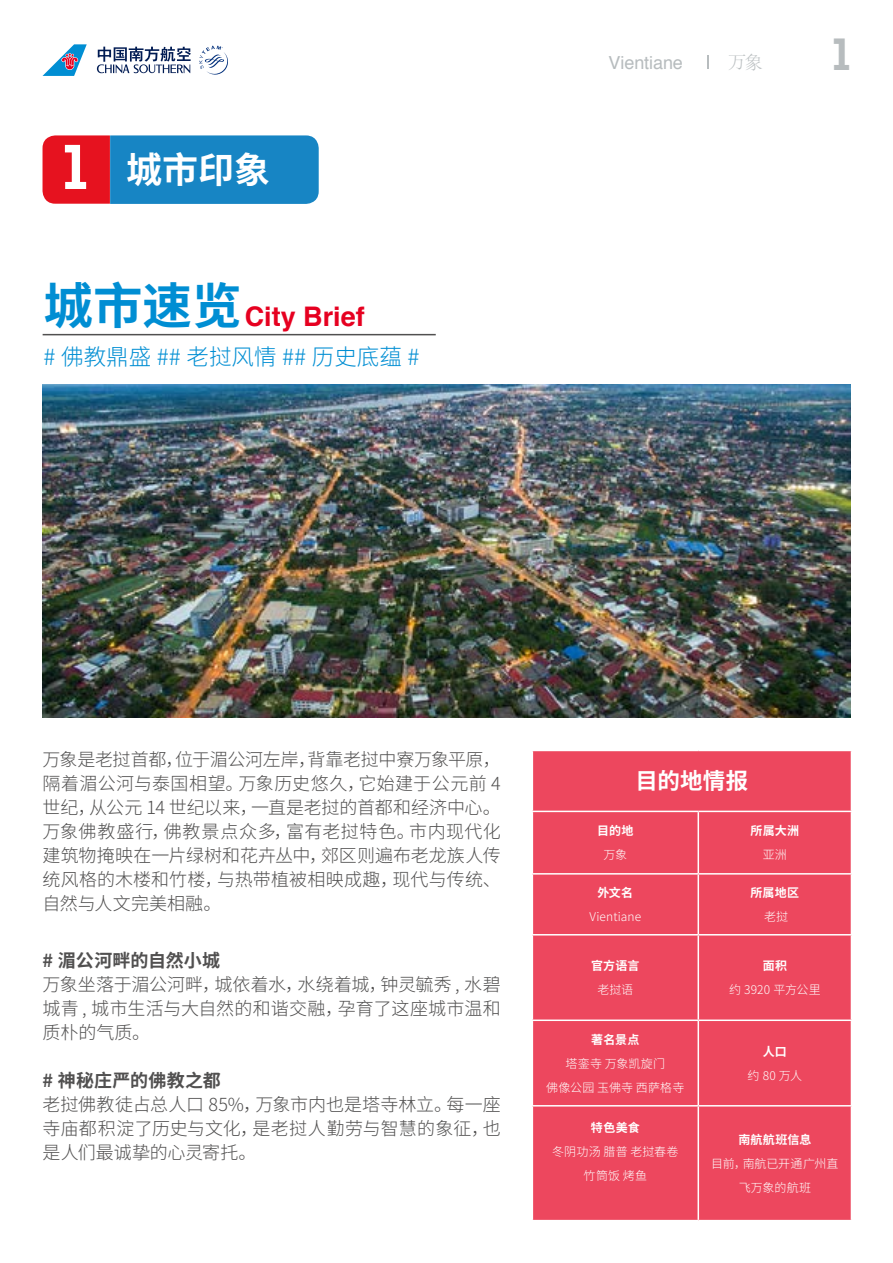
<style>
.page{position:relative;width:893px;height:1263px;background:#fff}
.page>*{position:absolute;margin:0;border:0;box-sizing:border-box;transform-origin:0 0}
.t1{font:700 45px "Nexa";color:#b7bcbe}
.t2{font:700 36px "Noto Sans Hans";color:#fff}
.t3{font:700 27px "Helvetica";color:#e60020}
.t4{font:300 22.5px "Noto Sans Hans";color:#008ed3}
.t5{font:700 22.5px "Noto Sans Hans";letter-spacing:.01em;color:#fff}
.t6{font:300 18px/24px "Noto Sans Hans";letter-spacing:.005em;color:#515050;text-align:justify}
.t7{font:700 18px "Noto Sans Hans";letter-spacing:.005em;color:#515050}
.t8{font:18px "Helvetica";letter-spacing:-.005em;color:#b7bcbe}
.t9{font:300 18px "Adobe Song Std";color:#b7bcbe}
.t10{font:300 12px/24px "Noto Sans Hans";letter-spacing:.01em;color:#fff;text-align:center}
.t11{font:700 12px "Noto Sans Hans";letter-spacing:.015em;color:#fff}
.s1{font-family:"Nexa";font-size:63px}
.s2{font-family:"Noto Sans Hans";font-size:49.5px;color:#008ed3}
</style>
<div class="page">
<svg style="left:43px;top:44px;width:44px;height:32px"></svg>
<svg style="left:199px;top:46px;width:29px;height:29px"></svg>
<svg style="left:96px;top:47px;width:95px;height:27px"></svg>
<svg style="left:707px;top:55px;width:2px;height:13px"></svg>
<svg style="left:43px;top:135px;width:276px;height:69px;background:#4c6b9d"></svg>
<div style="left:533px;top:751px;width:318px;height:469px;background:#ed475e"></div>
<hr style="left:532px;top:811px;width:166px;height:1px;background:#fff">
<hr style="left:698px;top:811px;width:154px;height:1px;background:#fff">
<hr style="left:698px;top:812px;width:1px;height:61px;background:#fff">
<hr style="left:532px;top:873px;width:166px;height:1px;background:#fff">
<hr style="left:698px;top:873px;width:154px;height:1px;background:#fff">
<hr style="left:698px;top:874px;width:1px;height:60px;background:#fff">
<hr style="left:532px;top:934px;width:166px;height:1px;background:#fff">
<hr style="left:698px;top:934px;width:154px;height:1px;background:#fff">
<hr style="left:698px;top:935px;width:1px;height:84px;background:#fff">
<hr style="left:532px;top:1019px;width:166px;height:2px;background:#fff">
<hr style="left:698px;top:1019px;width:154px;height:2px;background:#fff">
<hr style="left:698px;top:1021px;width:1px;height:84px;background:#fff">
<hr style="left:532px;top:1105px;width:166px;height:1px;background:#fff">
<hr style="left:698px;top:1105px;width:154px;height:1px;background:#fff">
<hr style="left:698px;top:1106px;width:1px;height:114px;background:#fff">
<img style="left:43px;top:385px;width:807px;height:332px">
<hr style="left:43px;top:334px;width:393px;height:1px;background:#515050">
<h2 class="t2" style="left:65px;top:150px;width:207px"><span class="s1">1</span> 城市印象</h2>
<h3 class="t3" style="left:44px;top:294px;width:323px"><span class="s2">城市速览</span>City Brief</h3>
<p class="t4" style="left:44px;top:344px;width:377px"># 佛教鼎盛 ## 老挝风情 ## 历史底蕴 #</p>
<p class="t8" style="left:609px;top:48px;width:76px">Vientiane</p>
<p class="t9" style="left:728px;top:53px;width:36px">万象</p>
<h1 class="t1" style="left:834px;top:28px;width:18px">1</h1>
<p class="t6" style="left:43px;top:747px;width:460px">万象是老挝首都，位于湄公河左岸，背靠老挝中寮万象平原，隔着湄公河与泰国相望。万象历史悠久，它始建于公元前 4世纪，从公元 14 世纪以来，一直是老挝的首都和经济中心。万象佛教盛行，佛教景点众多，富有老挝特色。市内现代化建筑物掩映在一片绿树和花卉丛中，郊区则遍布老龙族人传统风格的木楼和竹楼，与热带植被相映成趣，现代与传统、自然与人文完美相融。</p>
<p class="t7" style="left:43px;top:950px;width:179px"># 湄公河畔的自然小城</p>
<p class="t6" style="left:43px;top:973px;width:460px">万象坐落于湄公河畔，城依着水，水绕着城，钟灵毓秀 , 水碧城青 , 城市生活与大自然的和谐交融，孕育了这座城市温和质朴的气质。</p>
<p class="t7" style="left:43px;top:1070px;width:180px"># 神秘庄严的佛教之都</p>
<p class="t6" style="left:43px;top:1093px;width:460px">老挝佛教徒占总人口 85%，万象市内也是塔寺林立。每一座寺庙都积淀了历史与文化，是老挝人勤劳与智慧的象征，也是人们最诚挚的心灵寄托。</p>
<p class="t5" style="left:636px;top:768px;width:114px">目的地情报</p>
<p class="t11" style="left:597px;top:824px;width:38px">目的地</p>
<p class="t10" style="left:603px;top:843px;width:25px">万象</p>
<p class="t11" style="left:597px;top:886px;width:37px">外文名</p>
<p class="t10" style="left:589px;top:905px;width:53px">Vientiane</p>
<p class="t11" style="left:591px;top:959px;width:50px">官方语言</p>
<p class="t10" style="left:597px;top:978px;width:37px">老挝语</p>
<p class="t11" style="left:591px;top:1032px;width:50px">著名景点</p>
<p class="t10" style="left:546px;top:1051px;width:140px">塔銮寺 万象凯旋门<br>佛像公园 玉佛寺 西萨格寺</p>
<p class="t11" style="left:591px;top:1120px;width:50px">特色美食</p>
<p class="t10" style="left:552px;top:1139px;width:128px">冬阴功汤 腊普 老挝春卷竹筒饭 烤鱼</p>
<p class="t11" style="left:751px;top:824px;width:50px">所属大洲</p>
<p class="t10" style="left:763px;top:843px;width:26px">亚洲</p>
<p class="t11" style="left:751px;top:886px;width:50px">所属地区</p>
<p class="t10" style="left:764px;top:905px;width:25px">老挝</p>
<p class="t11" style="left:763px;top:959px;width:26px">面积</p>
<p class="t10" style="left:729px;top:978px;width:93px">约 3920 平方公里</p>
<p class="t11" style="left:763px;top:1044px;width:26px">人口</p>
<p class="t10" style="left:748px;top:1063px;width:56px">约 80万人</p>
<p class="t11" style="left:738px;top:1132px;width:75px">南航航班信息</p>
<p class="t10" style="left:711px;top:1151px;width:129px">目前，南航已开通广州直飞万象的航班</p>
</div>
